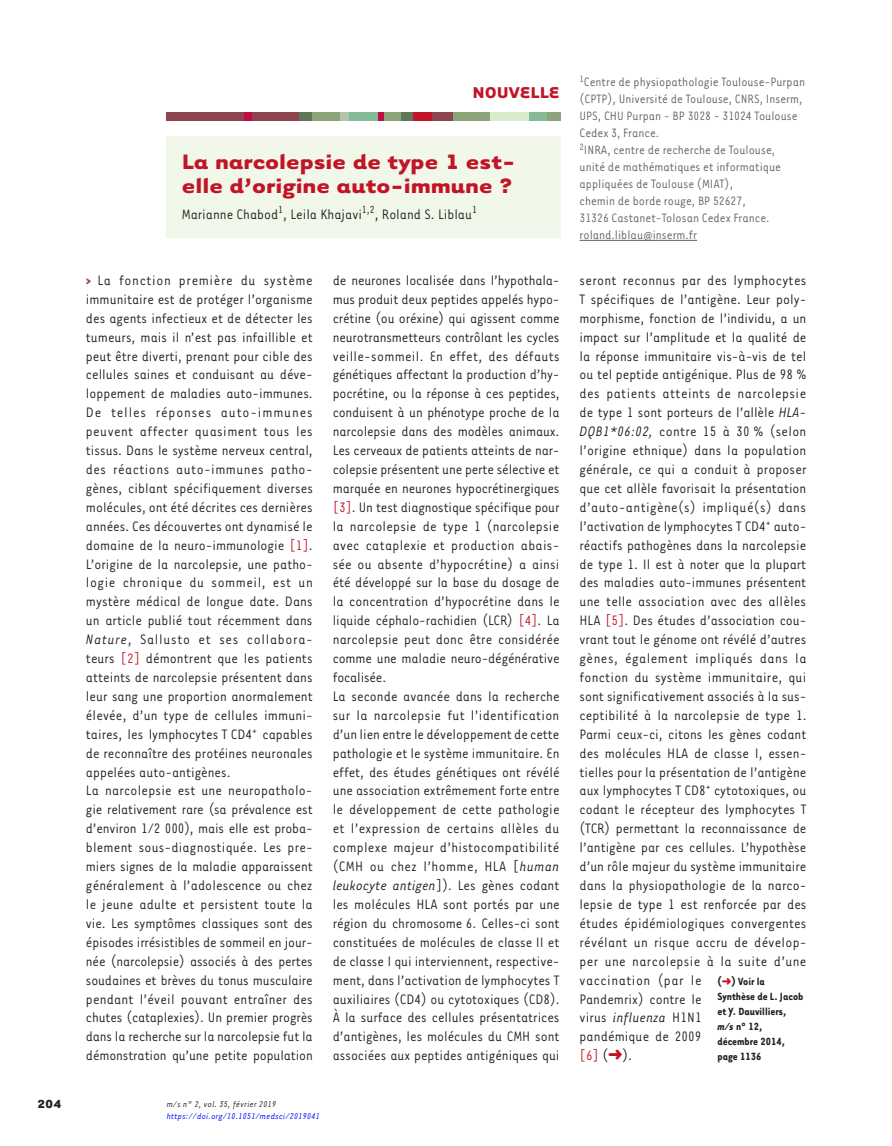
<style>
.page{position:relative;width:892px;height:1146px;background:#fff}
.page>*{position:absolute;margin:0;border:0;box-sizing:border-box;transform-origin:0 0}
.t1{font:700 24px/24px "Tarzana Wide";color:#c11527}
.t2{font:700 18px "Tarzana Wide";color:#c11527}
.t3{font:15.75px/18.9px "Tarzana Narrow";color:#231f20}
.t4{font:13.95px/17px "Tarzana Narrow";color:#636366}
.t5{font:700 13.5px "Tarzana Wide";color:#231f20}
.t6{font:700 12px/15px "Tarzana Narrow";color:#231f20}
.t7{font:italic 9.75px "Tarzana Narrow";letter-spacing:.025em;color:#00f}
.t8{font:italic 9.75px "Tarzana Narrow";letter-spacing:.025em;color:#231f20}
.s1{font-weight:700;color:#8d454f}
.s2{color:#bf182a}
.s3{font-style:italic}
.s4{color:#101118}
.s5{color:#c11527}
</style>
<div class="page">
<div style="left:167px;top:112px;width:133px;height:9px;background:#8d454f"></div>
<div style="left:299px;top:112px;width:27px;height:9px;background:#5f7659"></div>
<div style="left:400px;top:112px;width:13px;height:9px;background:#5f7659"></div>
<div style="left:312px;top:112px;width:30px;height:9px;background:#8ba479"></div>
<div style="left:348px;top:112px;width:30px;height:9px;background:#84ba95"></div>
<div style="left:528px;top:112px;width:20px;height:9px;background:#84ba95"></div>
<div style="left:382px;top:112px;width:18px;height:9px;background:#8ba479"></div>
<div style="left:547px;top:112px;width:14px;height:9px;background:#8ba479"></div>
<div style="left:451px;top:112px;width:39px;height:9px;background:#8ba479"></div>
<div style="left:490px;top:112px;width:38px;height:9px;background:#daebcb"></div>
<div style="left:340px;top:112px;width:9px;height:9px;background:#b6c4ad"></div>
<div style="left:244px;top:112px;width:7px;height:9px;background:#c10d45"></div>
<div style="left:378px;top:112px;width:6px;height:9px;background:#c10d45"></div>
<div style="left:413px;top:112px;width:27px;height:9px;background:#c11527"></div>
<div style="left:431px;top:112px;width:21px;height:9px;background:#8d454f"></div>
<div style="left:167px;top:136px;width:394px;height:101px;background:#f1f7e9"></div>
<hr style="left:579px;top:240px;width:118px;height:1px;background:#636366">
<p class="t2" style="left:472px;top:81px;width:89px">NOUVELLE</p>
<h1 class="t1" style="left:182px;top:148px;width:335px">La narcolepsie de type 1 est&shy;elle d’origine auto-immune ?</h1>
<p class="t3" style="left:182px;top:204px;width:297px">Marianne Chabod<sup>1</sup>, Leila Khajavi<sup>1,2</sup>, Roland S. Liblau<sup>1</sup></p>
<p class="t4" style="left:579px;top:73px;width:227px"><sup>1</sup>Centre de physiopathologie Toulouse-Purpan (CPTP), Université de Toulouse, CNRS, Inserm, UPS, CHU Purpan - BP 3028 - 31024 Toulouse Cedex 3, France.<br><sup>2</sup>INRA, centre de recherche de Toulouse,<br>unité de mathématiques et informatique appliquées de Toulouse (MIAT),<br>chemin de borde rouge, BP 52627,<br>31326 Castanet-Tolosan Cedex France. roland.liblau@inserm.fr</p>
<p class="t3" style="left:86px;top:270px;width:228px"><span class="s1">&gt;</span> La fonction première du système immunitaire est de protéger l’organisme des agents infectieux et de détecter les tumeurs, mais il n’est pas infaillible et peut être diverti, prenant pour cible des cellules saines et conduisant au déve&shy;loppement de maladies auto-immunes.<br>De telles réponses auto-immunes peuvent affecter quasiment tous les tissus. Dans le système nerveux central, des réactions auto-immunes patho&shy;gènes, ciblant spécifiquement diverses molécules, ont été décrites ces dernières années. Ces découvertes ont dynamisé le domaine de la neuro-immunologie <span class="s2">[1]</span>.<br>L’origine de la narcolepsie, une patho&shy;logie chronique du sommeil, est un mystère médical de longue date. Dans un article publié tout récemment dans <span class="s3">Nature</span>, Sallusto et ses collabora&shy;teurs <span class="s2">[2]</span> démontrent que les patients atteints de narcolepsie présentent dans leur sang une proportion anormalement élevée, d’un type de cellules immuni&shy;taires, les lymphocytes T CD4<sup>+</sup> capables de reconnaître des protéines neuronales appelées auto-antigènes.<br>La narcolepsie est une neuropatholo&shy;gie relativement rare (sa prévalence est d’environ 1/2 000), mais elle est proba&shy;blement sous-diagnostiquée. Les pre&shy;miers signes de la maladie apparaissent généralement à l’adolescence ou chez le jeune adulte et persistent toute la vie. Les symptômes classiques sont des épisodes irrésistibles de sommeil en jour&shy;née (narcolepsie) associés à des pertes soudaines et brèves du tonus musculaire pendant l’éveil pouvant entraîner des chutes (cataplexies). Un premier progrès dans la recherche sur la narcolepsie fut la démonstration qu’une petite population</p>
<p class="t3" style="left:333px;top:270px;width:228px">de neurones localisée dans l’hypothala&shy;mus produit deux peptides appelés hypo&shy;crétine (ou oréxine) qui agissent comme neurotransmetteurs contrôlant les cycles veille-sommeil. En effet, des défauts génétiques affectant la production d’hy&shy;pocrétine, ou la réponse à ces peptides, conduisent à un phénotype proche de la narcolepsie dans des modèles animaux.<br>Les cerveaux de patients atteints de nar&shy;colepsie présentent une perte sélective et marquée en neurones hypocrétinergiques <span class="s2">[3]</span>. Un test diagnostique spécifique pour la narcolepsie de type 1 (narcolepsie avec cataplexie et production abais&shy;sée ou absente d’hypocrétine) a ainsi été développé sur la base du dosage de la concentration d’hypocrétine dans le liquide céphalo-rachidien (LCR) <span class="s2">[4]</span>. La narcolepsie peut donc être considérée comme une maladie neuro-dégénérative focalisée.<br>La seconde avancée dans la recherche sur la narcolepsie fut l’identification d’un lien entre le développement de cette pathologie et le système immunitaire. En effet, des études génétiques ont révélé une association extrêmement forte entre le développement de cette pathologie et l’expression de certains allèles du complexe majeur d’histocompatibilité (CMH ou chez l’homme, HLA [<span class="s3">human leukocyte antigen</span>]). Les gènes codant les molécules HLA sont portés par une région du chromosome 6. Celles-ci sont constituées de molécules de classe II et de classe I qui interviennent, respective&shy;ment, dans l’activation de lymphocytes T auxiliaires (CD4) ou cytotoxiques (CD8).<br>À la surface des cellules présentatrices d’antigènes, les molécules du CMH sont associées aux peptides antigéniques qui</p>
<p class="t3" style="left:579px;top:270px;width:228px">seront reconnus par des lymphocytes T spécifiques de l’antigène. Leur poly&shy;morphisme, fonction de l’individu, a un impact sur l’amplitude et la qualité de la réponse immunitaire vis-à-vis de tel ou tel peptide antigénique. Plus de 98 % des patients atteints de narcolepsie de type 1 sont porteurs de l’allèle <span class="s3">HLA-DQB1*06:02,</span> contre 15 à 30 % (selon l’origine ethnique) dans la population générale, ce qui a conduit à proposer que cet allèle favorisait la présentation d’auto-antigène(s) impliqué(s) dans l’activation de lymphocytes T CD4<sup>+</sup> auto&shy;réactifs pathogènes dans la narcolepsie de type 1. Il est à noter que la plupart des maladies auto-immunes présentent une telle association avec des allèles HLA <span class="s2">[5]</span>. Des études d’association cou&shy;vrant tout le génome ont révélé d’autres gènes, également impliqués dans la fonction du système immunitaire, qui sont significativement associés à la sus&shy;ceptibilité à la narcolepsie de type 1.<br>Parmi ceux-ci, citons les gènes codant des molécules HLA de classe I, essen&shy;tielles pour la présentation de l’antigène aux lymphocytes T CD8<sup>+</sup> cytotoxiques, ou codant le récepteur des lymphocytes T (TCR) permettant la reconnaissance de l’antigène par ces cellules. L’hypothèse d’un rôle majeur du système immunitaire dans la physiopathologie de la narco&shy;lepsie de type 1 est renforcée par des études épidémiologiques convergentes révélant un risque accru de dévelop&shy;per une narcolepsie à la suite d’une vaccination (par le<br>Pandemrix) contre le<br>virus <span class="s3">influenza</span> H1N1<br>pandémique de 2009<br><span class="s2">[6]</span> <span class="s4">(</span><span class="s5">➜</span><span class="s4">)</span>.</p>
<p class="t6" style="left:717px;top:973px;width:87px">(<span class="s5">➜</span>) Voir la<br>Synthèse de L. Jacob et Y. Dauvilliers, <span class="s3">m/s</span> n° 12, décembre 2014, page 1136</p>
<p class="t5" style="left:37px;top:1094px;width:26px">204</p>
<p class="t8" style="left:167px;top:1098px;width:111px">m/s n° 2, vol. 35, février 2019</p>
<p class="t7" style="left:167px;top:1110px;width:155px">https://doi.org/10.1051/medsci/2019041</p>
</div>
